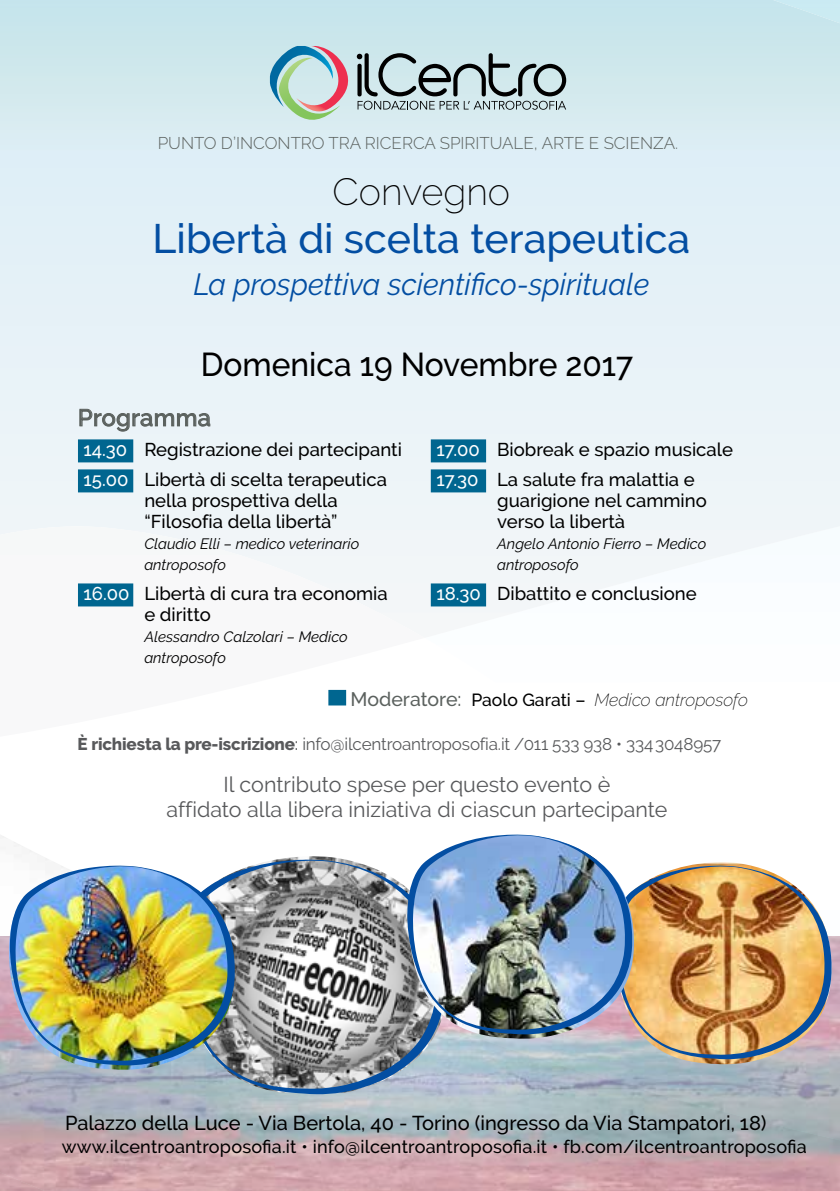
<style>
.page{position:relative;width:840px;height:1191px;background:#fff}
.page>*{position:absolute;margin:0;border:0;box-sizing:border-box;transform-origin:0 0}
.t1{font:500 41px "Raleway";color:#034ea2}
.t2{font:200 37.8px "Raleway";color:#000}
.t3{font:500 33px "Raleway";color:#000;scale:.96 1}
.t4{font:italic 30.6px "Raleway";color:#034ea2;scale:.96 1}
.t5{font:500 23.4px "Raleway";letter-spacing:.02em;color:#5b615e}
.t6{font:21.4px/25.4px "Raleway";color:#58595b;text-align:center}
.t7{font:500 20px "Raleway";color:#000}
.t8{font:500 18.4px/21px "Raleway";color:#000}
.t9{font:500 18px "Raleway";letter-spacing:.01em;color:#000}
.t10{font:italic 200 17.6px "Raleway";color:#000}
.t11{font:17px "Raleway";letter-spacing:-.01em;color:#58595b}
.t12{font:300 17px "Raleway";color:#5b615e}
.t13{font:italic 15px/21px "Raleway";color:#000}
.s1{color:#fff}
.s2{font-weight:500;font-style:normal;font-size:19.4px;color:#5b615e}
.s3{font-weight:500;font-style:normal}
.s4{font-weight:800}
.s5{font-weight:500}
</style>
<div class="page">
<svg style="left:356px;top:53px;width:210px;height:57px;background:#9eb0b3"></svg>
<svg style="left:270px;top:46px;width:80px;height:76px;background:#b4c2c4"></svg>
<svg style="left:79px;top:408px;width:132px;height:24px;background:#cad2d5"></svg>
<div style="left:78px;top:439px;width:55px;height:23px;background:#006690"></div>
<div style="left:78px;top:469px;width:55px;height:23px;background:#006690"></div>
<div style="left:78px;top:583px;width:55px;height:23px;background:#006690"></div>
<div style="left:430px;top:439px;width:56px;height:23px;background:#006690"></div>
<div style="left:430px;top:469px;width:56px;height:23px;background:#006690"></div>
<div style="left:430px;top:583px;width:56px;height:23px;background:#006690"></div>
<div style="left:328px;top:690px;width:18px;height:15px;background:#006690"></div>
<svg style="left:181px;top:859px;width:264px;height:235px;background:#979ba0"></svg>
<img style="left:613px;top:862px;width:219px;height:203px">
<img style="left:613px;top:865px;width:218px;height:194px">
<img style="left:407px;top:862px;width:227px;height:178px">
<img style="left:407px;top:834px;width:225px;height:200px">
<img style="left:8px;top:935px;width:224px;height:136px">
<img style="left:10px;top:865px;width:225px;height:200px">
<p class="t12" style="left:158px;top:133px;width:521px">PUNTO D’INCONTRO TRA RICERCA SPIRITUALE, ARTE E SCIENZA.</p>
<h2 class="t2" style="left:332px;top:170px;width:179px">Convegno</h2>
<h1 class="t1" style="left:152px;top:214px;width:539px">Libertà di scelta terapeutica</h1>
<h3 class="t4" style="left:193px;top:266px;width:476px">La prospettiva scientifico-spirituale</h3>
<h3 class="t3" style="left:201px;top:345px;width:451px">Domenica 19 Novembre 2017</h3>
<p class="t5" style="left:78px;top:404px;width:134px">Programma</p>
<p class="t8" style="left:83px;top:434px;width:320px;line-height:30px"><span class="s1">14.30</span> Registrazione dei partecipanti<br><span class="s1">15.00</span> Libertà di scelta terapeutica</p>
<p class="t8" style="left:144px;top:490px;width:195px">nella prospettiva della “Filosofia della libertà”</p>
<p class="t13" style="left:144px;top:533px;width:216px">Claudio Elli – medico veterinario antroposofo</p>
<p class="t8" style="left:144px;top:583px;width:245px;text-indent:-61px"><span class="s1">16.00</span> Libertà di cura tra economia e diritto</p>
<p class="t13" style="left:144px;top:626px;width:205px">Alessandro Calzolari – Medico antroposofo</p>
<p class="t8" style="left:436px;top:434px;width:298px;line-height:30px"><span class="s1">17.00</span> Biobreak e spazio musicale<br><span class="s1">17.30</span> La salute fra malattia e</p>
<p class="t8" style="left:497px;top:490px;width:211px">guarigione nel cammino verso la libertà</p>
<p class="t13" style="left:497px;top:533px;width:210px">Angelo Antonio Fierro – Medico antroposofo</p>
<p class="t8" style="left:436px;top:583px;width:262px"><span class="s1">18.30</span> Dibattito e conclusione</p>
<p class="t10" style="left:350px;top:689px;width:399px"><span class="s2">Moderatore:</span> <span class="s3">Paolo Garati –</span> Medico antroposofo</p>
<p class="t11" style="left:77px;top:734px;width:644px"><span class="s4">È richiesta la pre-iscrizione</span><span class="s5">:</span> info@ilcentroantroposofia.it /011 533 938 • 3343048957</p>
<p class="t6" style="left:166px;top:771px;width:502px">Il contributo spese per questo evento è<br>affidato alla libera iniziativa di ciascun partecipante</p>
<p class="t7" style="left:65px;top:1111px;width:702px">Palazzo della Luce - Via Bertola, 40 - Torino (ingresso da Via Stampatori, 18)</p>
<p class="t9" style="left:62px;top:1136px;width:746px">www.ilcentroantroposofia.it • info@ilcentroantroposofia.it • fb.com/ilcentroantroposofia</p>
</div>
